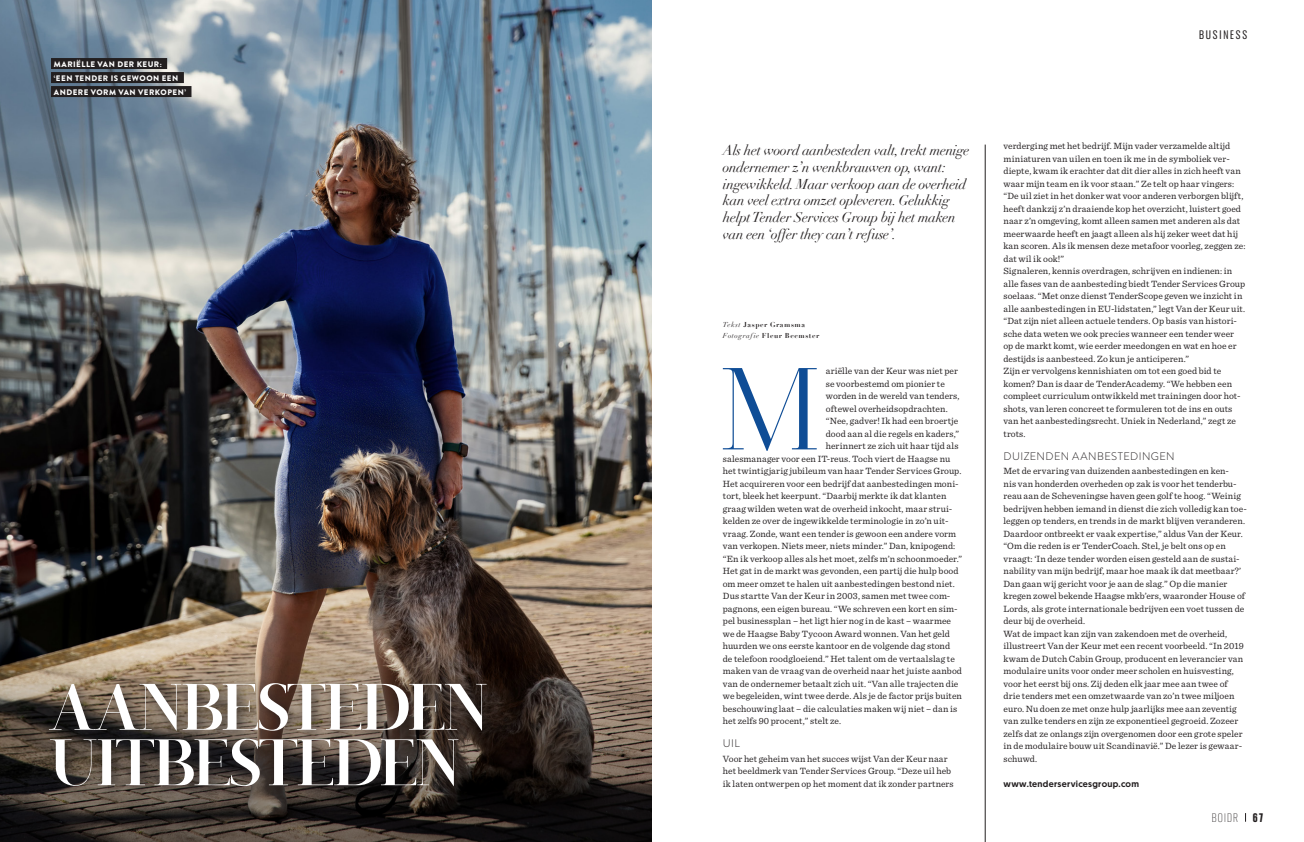
<style>
.page{position:relative;width:1304px;height:842px;background:#fff}
.page>*{position:absolute;margin:0;border:0;box-sizing:border-box;transform-origin:0 0}
.Plat_Sentinel_Book{font:121.8px "Didot Display";color:#0f4d96}
.Kop_Didot_Regular_ka{font:700 68.6px/55.4px "Didot Display";letter-spacing:-.02em;color:#fff}
.Intro_4_Didot_italic{font:italic 14px/16.8px "Didot";letter-spacing:-.02em;color:#231f20}
.t1{font:500 12px "Anguita Sans";letter-spacing:.155em;color:#231f20}
.t2{font:300 12px "Anguita Sans";letter-spacing:.095em;color:#231f20}
.t3{font:700 12px "Anguita Sans";color:#231f20}
.Tkop_1_Brandon_light{font:300 11px "Brandon Grotesque";letter-spacing:.04em;color:#231f20}
.Plat_Sentinel_Book-2{font:9.5px/12.5px "Sentinel";letter-spacing:.005em;color:#231f20}
.Website{font:500 9px "Geomanist";letter-spacing:.03em;color:#231f20}
.Bijschrift_in_balkje{font:900 8px "Brandon Grotesque";letter-spacing:.06em;color:#fff}
.Credits{font:700 7px "Didot";letter-spacing:.085em;color:#231f20}
.s1{font-weight:400;font-style:italic}
</style>
<div class="page">
<img style="left:0;top:0;width:652px;height:652px">
<svg style="left:0;top:652px;width:652px;height:190px;background:#483e35"></svg>
<hr style="left:985px;top:145px;width:1px;height:697px;background:#231f20">
<div style="left:51px;top:58px;width:116px;height:11px;background:#231f20"></div>
<div style="left:51px;top:72px;width:133px;height:11px;background:#231f20"></div>
<div style="left:51px;top:86px;width:140px;height:11px;background:#231f20"></div>
<div style="left:42px;top:674px;width:458px;height:128px;background:#231f20;opacity:.75"></div>
<p class="Bijschrift_in_balkje" style="left:54px;top:58px;width:109px">MARIËLLE VAN DER KEUR:</p>
<p class="Bijschrift_in_balkje" style="left:54px;top:72px;width:126px">‘EEN TENDER IS GEWOON EEN</p>
<p class="Bijschrift_in_balkje" style="left:54px;top:86px;width:134px">ANDERE VORM VAN VERKOPEN’</p>
<p class="Kop_Didot_Regular_ka" style="left:50px;top:678px;width:440px">AANBESTEDEN<br>UITBESTEDEN</p>
<p class="t1" style="left:1199px;top:29px;width:50px">BUSINESS</p>
<p class="Intro_4_Didot_italic" style="left:723px;top:142px;width:248px">Als het woord aanbesteden valt, trekt menige ondernemer z’n wenkbrauwen op, want: ingewikkeld. Maar verkoop aan de overheid kan veel extra omzet opleveren. Gelukkig helpt Tender Services Group bij het maken van een ‘offer they can’t refuse’.</p>
<p class="Credits" style="left:723px;top:320px;width:84px"><span class="s1">Tekst</span> Jasper Gramsma</p>
<p class="Credits" style="left:723px;top:331px;width:98px"><span class="s1">Fotografie</span> Fleur Beemster</p>
<p class="Plat_Sentinel_Book" style="left:720px;top:328px;width:103px">M</p>
<p class="Plat_Sentinel_Book-2" style="left:826px;top:364px;width:134px">ariëlle van der Keur was niet per</p>
<p class="Plat_Sentinel_Book-2" style="left:826px;top:377px;width:121px">se voorbestemd om pionier te</p>
<p class="Plat_Sentinel_Book-2" style="left:826px;top:389px;width:135px">worden in de wereld van tenders,</p>
<p class="Plat_Sentinel_Book-2" style="left:826px;top:402px;width:123px">oftewel overheidsopdrachten.</p>
<p class="Plat_Sentinel_Book-2" style="left:826px;top:414px;width:134px">“Nee, gadver! Ik had een broertje</p>
<p class="Plat_Sentinel_Book-2" style="left:826px;top:427px;width:135px">dood aan al die regels en kaders,”</p>
<p class="Plat_Sentinel_Book-2" style="left:826px;top:439px;width:134px">herinnert ze zich uit haar tijd als</p>
<p class="Plat_Sentinel_Book-2" style="left:723px;top:452px;width:229px">salesmanager voor een IT-reus. Toch viert de Haagse nu</p>
<p class="Plat_Sentinel_Book-2" style="left:723px;top:464px;width:240px">het twintigjarig jubileum van haar Tender Services Group.</p>
<p class="Plat_Sentinel_Book-2" style="left:723px;top:477px;width:237px">Het acquireren voor een bedrijf dat aanbestedingen moni-</p>
<p class="Plat_Sentinel_Book-2" style="left:723px;top:489px;width:225px">tort, bleek het keerpunt. “Daarbij merkte ik dat klanten</p>
<p class="Plat_Sentinel_Book-2" style="left:723px;top:502px;width:231px">graag wilden weten wat de overheid inkocht, maar strui-</p>
<p class="Plat_Sentinel_Book-2" style="left:723px;top:514px;width:227px">kelden ze over de ingewikkelde terminologie in zo’n uit-</p>
<p class="Plat_Sentinel_Book-2" style="left:723px;top:527px;width:235px">vraag. Zonde, want een tender is gewoon een andere vorm</p>
<p class="Plat_Sentinel_Book-2" style="left:723px;top:539px;width:234px">van verkopen. Niets meer, niets minder.” Dan, knipogend:</p>
<p class="Plat_Sentinel_Book-2" style="left:723px;top:552px;width:241px">“En ik verkoop alles als het moet, zelfs m’n schoonmoeder.”</p>
<p class="Plat_Sentinel_Book-2" style="left:723px;top:564px;width:241px">Het gat in de markt was gevonden, een partij die hulp bood om meer omzet te halen uit aanbestedingen bestond niet.<br>Dus startte Van der Keur in 2003, samen met twee com&shy;pagnons, een eigen bureau. “We schreven een kort en sim&shy;pel businessplan – het ligt hier nog in de kast – waarmee we de Haagse Baby Tycoon Award wonnen. Van het geld huurden we ons eerste kantoor en de volgende dag stond de telefoon roodgloeiend.” Het talent om de vertaalslag te maken van de vraag van de overheid naar het juiste aanbod van de ondernemer betaalt zich uit. “Van alle trajecten die we begeleiden, wint twee derde. Als je de factor prijs buiten beschouwing laat – die calculaties maken wij niet – dan is het zelfs 90 procent,” stelt ze.</p>
<p class="Tkop_1_Brandon_light" style="left:723px;top:736px;width:18px">UIL</p>
<p class="Plat_Sentinel_Book-2" style="left:723px;top:752px;width:232px">Voor het geheim van het succes wijst Van der Keur naar het beeldmerk van Tender Services Group. “Deze uil heb ik laten ontwerpen op het moment dat ik zonder partners</p>
<p class="Plat_Sentinel_Book-2" style="left:1003px;top:139px;width:243px">verderging met het bedrijf. Mijn vader verzamelde altijd miniaturen van uilen en toen ik me in de symboliek ver&shy;diepte, kwam ik erachter dat dit dier alles in zich heeft van waar mijn team en ik voor staan.” Ze telt op haar vingers: “De uil ziet in het donker wat voor anderen verborgen blijft, heeft dankzij z’n draaiende kop het overzicht, luistert goed naar z’n omgeving, komt alleen samen met anderen als dat meerwaarde heeft en jaagt alleen als hij zeker weet dat hij kan scoren. Als ik mensen deze metafoor voorleg, zeggen ze: dat wil ik ook!”</p>
<p class="Plat_Sentinel_Book-2" style="left:1003px;top:264px;width:243px">Signaleren, kennis overdragen, schrijven en indienen: in alle fases van de aanbesteding biedt Tender Services Group soelaas. “Met onze dienst TenderScope geven we inzicht in alle aanbestedingen in EU-lidstaten,” legt Van der Keur uit. “Dat zijn niet alleen actuele tenders. Op basis van histori&shy;sche data weten we ook precies wanneer een tender weer op de markt komt, wie eerder meedongen en wat en hoe er destijds is aanbesteed. Zo kun je anticiperen.”</p>
<p class="Plat_Sentinel_Book-2" style="left:1003px;top:364px;width:239px">Zijn er vervolgens kennishiaten om tot een goed bid te komen? Dan is daar de TenderAcademy. “We hebben een compleet curriculum ontwikkeld met trainingen door hot&shy;shots, van leren concreet te formuleren tot de ins en outs van het aanbestedingsrecht. Uniek in Nederland,” zegt ze trots.</p>
<p class="Tkop_1_Brandon_light" style="left:1004px;top:449px;width:173px">DUIZENDEN AANBESTEDINGEN</p>
<p class="Plat_Sentinel_Book-2" style="left:1003px;top:464px;width:245px">Met de ervaring van duizenden aanbestedingen en ken-<br>nis van honderden overheden op zak is voor het tenderbu&shy;reau aan de Scheveningse haven geen golf te hoog. “Weinig bedrijven hebben iemand in dienst die zich volledig kan toe&shy;leggen op tenders, en trends in de markt blijven veranderen.<br>Daardoor ontbreekt er vaak expertise,” aldus Van der Keur. “Om die reden is er TenderCoach. Stel, je belt ons op en vraagt: ‘In deze tender worden eisen gesteld aan de sustai&shy;nability van mijn bedrijf, maar hoe maak ik dat meetbaar?’ Dan gaan wij gericht voor je aan de slag.” Op die manier kregen zowel bekende Haagse mkb’ers, waaronder House of Lords, als grote internationale bedrijven een voet tussen de deur bij de overheid.</p>
<p class="Plat_Sentinel_Book-2" style="left:1003px;top:627px;width:242px">Wat de impact kan zijn van zakendoen met de overheid, illustreert Van der Keur met een recent voorbeeld. “In 2019 kwam de Dutch Cabin Group, producent en leverancier van modulaire units voor onder meer scholen en huisvesting, voor het eerst bij ons. Zij deden elk jaar mee aan twee of drie tenders met een omzetwaarde van zo’n twee miljoen euro. Nu doen ze met onze hulp jaarlijks mee aan zeventig van zulke tenders en zijn ze exponentieel gegroeid. Zozeer zelfs dat ze onlangs zijn overgenomen door een grote speler in de modulaire bouw uit Scandinavië.” De lezer is gewaar&shy;schuwd.</p>
<p class="Website" style="left:1003px;top:778px;width:137px">www.tenderservicesgroup.com</p>
<p class="t2" style="left:1212px;top:811px;width:28px">BOIDR</p>
<p class="t3" style="left:1253px;top:811px;width:12px">67</p>
</div>
